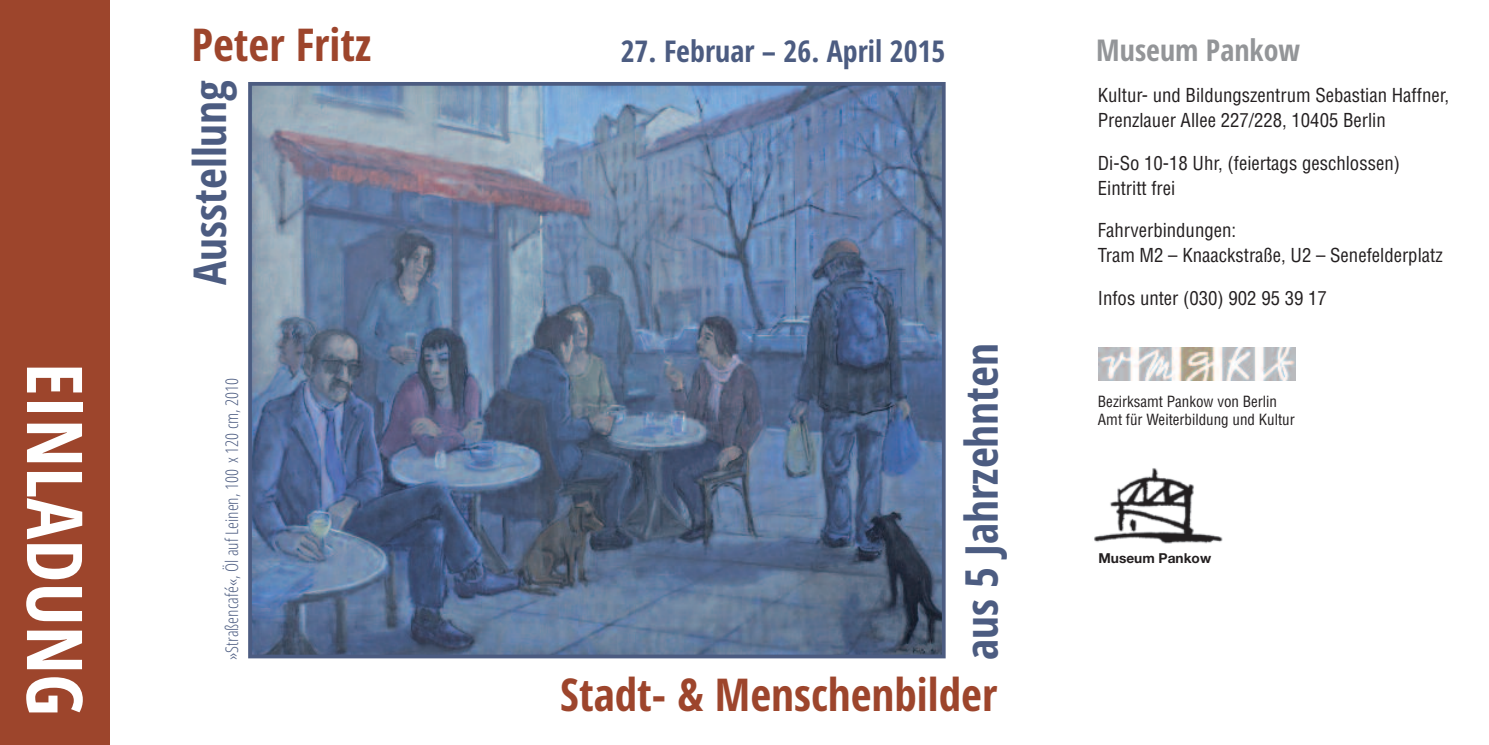
<style>
.page{position:relative;width:1489px;height:745px;background:#fff}
.page>*{position:absolute;margin:0;border:0;box-sizing:border-box;transform-origin:0 0}
.t1{font:700 condensed 77px "Open Sans";color:#fff}
.t2{font:700 condensed 45.25px "Open Sans";color:#9d452c}
.t3{font:700 condensed 45.25px "Open Sans";color:#4c5c81}
.t4{font:700 condensed 30px "Open Sans";color:#4c5c81}
.t5{font:700 condensed 30px "Open Sans";color:#939598}
.t6{font:condensed 18.75px/25px "Helvetica";color:#231f20}
.t7{font:300 condensed 17.5px "Open Sans";color:#4c5c81}
.t8{font:condensed 15px/18.8px "Helvetica";color:#231f20}
.t9{font:700 13.75px "Helvetica Neue";color:#231f20}
</style>
<div class="page">
<img style="left:253px;top:87px;width:687px;height:566px">
<div style="left:248px;top:82px;width:697px;height:576px;border:4px solid #4c5c81"></div>
<img style="left:1098px;top:347px;width:197px;height:33px">
<img style="left:1094px;top:468px;width:129px;height:76px">
<div style="left:0;top:0;width:110px;height:744px;background:#9d452c"></div>
<h2 class="t2" style="left:191px;top:19px;width:181px">Peter Fritz</h2>
<h2 class="t3" style="left:184px;top:284px;width:206px;rotate:-90deg">ausstellung</h2>
<h1 class="t1" style="left:99px;top:362px;width:354px;rotate:90deg">Einladung</h1>
<p class="t7" style="left:222px;top:659px;width:283px;rotate:-90deg">»Straßencafé«, Öl auf Leinen, 100 x 120 cm, 2010</p>
<h3 class="t4" style="left:620px;top:34px;width:326px">27. Februar – 26. april 2015</h3>
<h3 class="t5" style="left:1096px;top:33px;width:205px">Museum Pankow</h3>
<h2 class="t3" style="left:955px;top:659px;width:318px;rotate:-90deg">aus 5 Jahrzehnten</h2>
<h2 class="t2" style="left:560px;top:668px;width:438px">Stadt- &amp; Menschenbilder</h2>
<p class="t6" style="left:1097px;top:83px;width:353px">Kultur- und Bildungszentrum Sebastian Haffner,<br>Prenzlauer Allee 227/228, 10405 Berlin</p>
<p class="t6" style="left:1097px;top:150px;width:303px">Di-So 10-18 Uhr, (feiertags geschlossen)<br>Eintritt frei</p>
<p class="t6" style="left:1097px;top:218px;width:346px">Fahrverbindungen:<br>Tram M2 – Knaackstraße, U2 – Senefelderplatz</p>
<p class="t6" style="left:1097px;top:285px;width:231px">Infos unter (030) 902 95 39 17</p>
<p class="t8" style="left:1097px;top:392px;width:198px">Bezirksamt Pankow von Berlin<br>Amt für Weiterbildung und Kultur</p>
<p class="t9" style="left:1098px;top:547px;width:114px">Museum Pankow</p>
</div>
